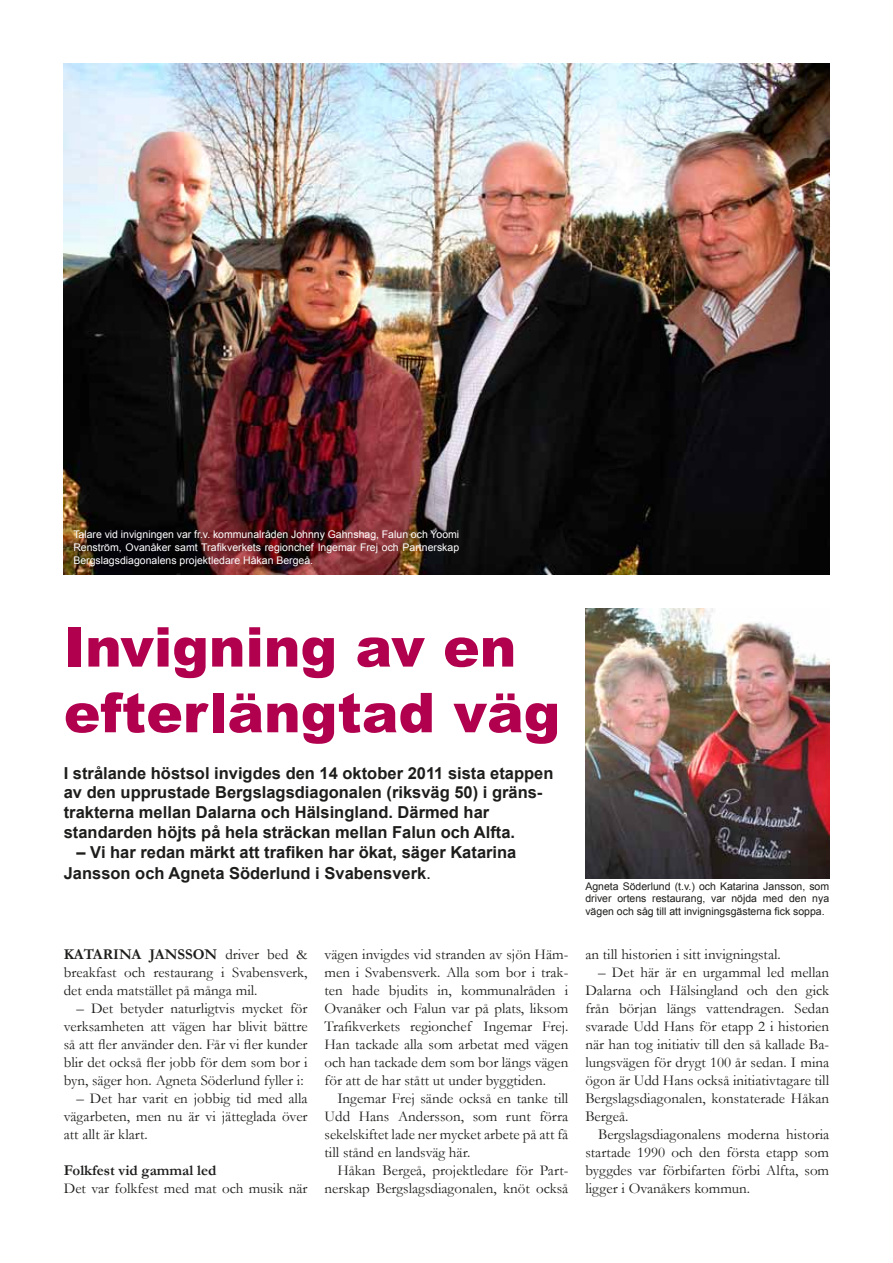
<style>
.page{position:relative;width:893px;height:1263px;background:#fff}
.page>*{position:absolute;margin:0;border:0;box-sizing:border-box;transform-origin:0 0}
.t1{font:900 54.9px/65.7px "Arial";color:#b1004e}
.t2{font:700 16.5px/19.8px "Arial";color:#1d1d1b}
.t3{font:15px/18px "Garamond";color:#1d1d1b;text-align:justify}
.t4{font:700 15px "Garamond";color:#1d1d1b}
.t5{font:10.5px/12.6px "Arial";color:#fff;text-align:justify}
.t6{font:10.5px/12.6px "Arial";color:#1d1d1b;text-align:justify}
.s1{font-weight:400;font-size:18px}
.s2{font-weight:700}
</style>
<div class="page">
<img style="left:64px;top:64px;width:765px;height:511px">
<img style="left:585px;top:608px;width:244px;height:270px">
<p class="t5" style="left:73px;top:528px;width:387px">Talare vid invigningen var fr.v. kommunalråden Johnny Gahnshag, Falun och Yoomi Renström, Ovanåker samt Trafikverkets regionchef Ingemar Frej och Partnerskap Bergslagsdiagonalens projektledare Håkan Bergeå.</p>
<h1 class="t1" style="left:64px;top:612px;width:498px">Invigning av en efterlängtad väg</h1>
<p class="t2" style="left:64px;top:763px;width:491px">I strålande höstsol invigdes den 14 oktober 2011 sista etappen av den upprustade Bergslagsdiagonalen (riksväg 50) i gräns&shy;trakterna mellan Dalarna och Hälsingland. Därmed har standarden höjts på hela sträckan mellan Falun och Alfta.</p>
<p class="t2" style="left:64px;top:842px;width:454px;line-height:21.6px;text-indent:13px">– Vi har redan märkt att trafiken har ökat, säger Katarina<br>Jansson och Agneta Söderlund i Svabensverk<span class="s1">.</span></p>
<p class="t3" style="left:64px;top:945px;width:245px"><span class="s2">KATARINA JANSSON</span> driver bed &amp; breakfast och restaurang i Svabensverk, det enda matstället på många mil.</p>
<p class="t3" style="left:64px;top:999px;width:245px;text-indent:13px">– Det betyder naturligtvis mycket för verksamheten att vägen har blivit bättre så att fler använder den. Får vi fler kunder blir det också fler jobb för dem som bor i byn, säger hon. Agneta Söderlund fyller i:</p>
<p class="t3" style="left:64px;top:1089px;width:245px;text-indent:13px">– Det har varit en jobbig tid med alla vägarbeten, men nu är vi jätteglada över att allt är klart.</p>
<p class="t4" style="left:64px;top:1160px;width:154px">FOLKFEST VID GAMMAL LED</p>
<p class="t3" style="left:64px;top:1179px;width:245px">Det var folkfest med mat och musik när</p>
<p class="t3" style="left:325px;top:945px;width:245px">vägen invigdes vid stranden av sjön Häm&shy;men i Svabensverk. Alla som bor i trak&shy;ten hade bjudits in, kommunalråden i Ovanåker och Falun var på plats, liksom Trafikverkets regionchef Ingemar Frej.<br>Han tackade alla som arbetat med vägen och han tackade dem som bor längs vägen för att de har stått ut under byggtiden.</p>
<p class="t3" style="left:325px;top:1089px;width:245px;text-indent:13px">Ingemar Frej sände också en tanke till Udd Hans Andersson, som runt förra sekelskiftet lade ner mycket arbete på att få till stånd en landsväg här.</p>
<p class="t3" style="left:325px;top:1161px;width:245px;text-align:right">Håkan Bergeå, projektledare för Part&shy;nerskap Bergslagsdiagonalen, knöt också</p>
<p class="t6" style="left:585px;top:880px;width:245px">Agneta Söderlund (t.v.) och Katarina Jansson, som driver ortens restaurang, var nöjda med den nya vägen och såg till att invigningsgästerna fick soppa.</p>
<p class="t3" style="left:585px;top:945px;width:197px">an till historien i sitt invigningstal.</p>
<p class="t3" style="left:585px;top:963px;width:245px;text-indent:13px">– Det här är en urgammal led mellan Dalarna och Hälsingland och den gick från början längs vattendragen. Sedan svarade Udd Hans för etapp 2 i historien när han tog initiativ till den så kallade Ba&shy;lungsvägen för drygt 100 år sedan. I mina ögon är Udd Hans också initiativtagare till Bergslagsdiagonalen, konstaterade Håkan Bergeå.</p>
<p class="t3" style="left:585px;top:1125px;width:245px;text-indent:13px">Bergslagsdiagonalens moderna historia startade 1990 och den första etapp som byggdes var förbifarten förbi Alfta, som ligger i Ovanåkers kommun.</p>
</div>
